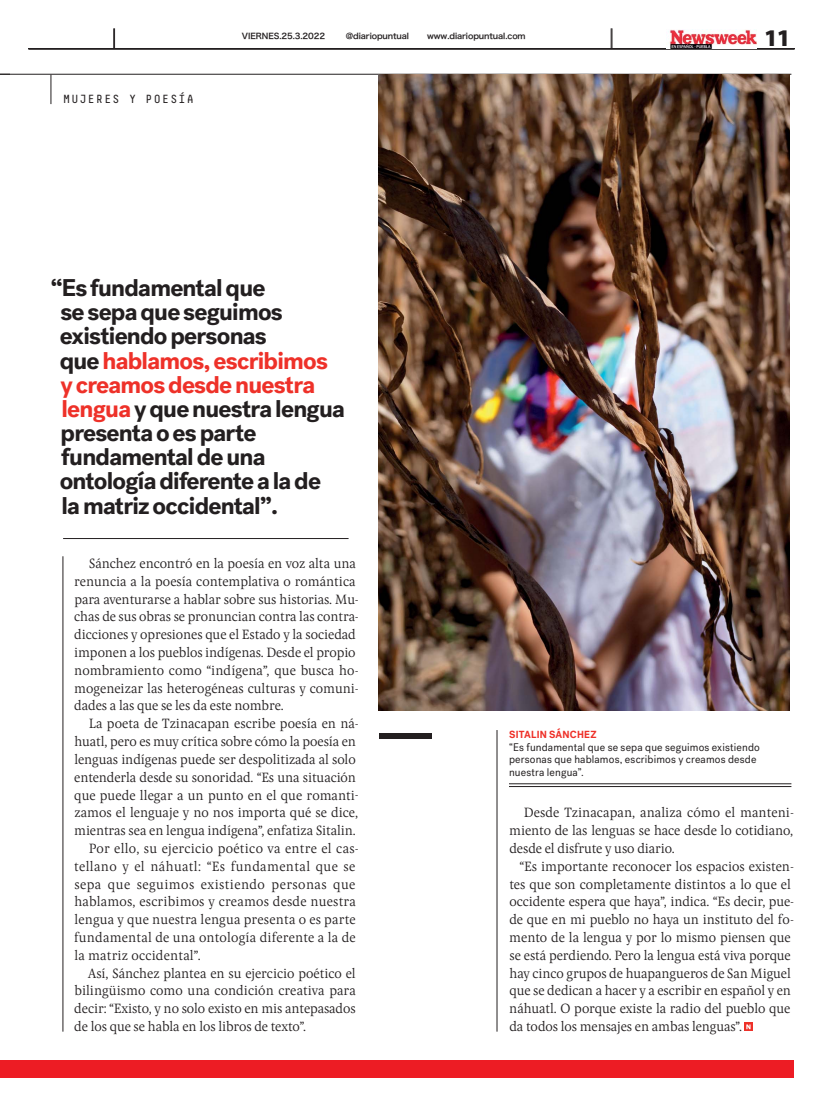
<style>
.page{position:relative;width:823px;height:1106px;background:#fff}
.page>*{position:absolute;margin:0;border:0;box-sizing:border-box;transform-origin:0 0}
.t1{font:700 24.2px/24.2px "Post Grotesk";letter-spacing:-.03em;color:#231f20}
.t2{font:900 24px "Myriad Pro";color:#231f20}
.t3{font:300 14px/17.8px "Pona W03";letter-spacing:-.005em;color:#231f20}
.t4{font:300 14px "Pona W03";letter-spacing:.015em;color:#231f20}
.t5{font:300 14px "Pona W03";letter-spacing:.02em;color:#231f20}
.t6{font:300 14px "Pona W03";letter-spacing:.025em;color:#231f20}
.t7{font:11.8px "Decima Mono";letter-spacing:.1em;color:#231f20}
.t8{font:11px/12.5px "Post Grotesk";letter-spacing:.015em;color:#231f20;scale:.95 1}
.t9{font:700 10.3px "Post Grotesk";letter-spacing:.02em;color:#ee3129;scale:.95 1}
.t10{font:8px "Hiragino Sans W6 90 msp RKSJ H";letter-spacing:-.01em;color:#231f20}
.s1{color:#ee3129}
</style>
<div class="page">
<hr style="left:28px;top:48px;width:766px;height:1px;background:#231f20">
<hr style="left:28px;top:49px;width:766px;height:1px;background:#231f20">
<img style="left:668px;top:30px;width:88px;height:18px">
<svg style="left:113px;top:28px;width:2px;height:20px"></svg>
<svg style="left:610px;top:28px;width:2px;height:20px"></svg>
<div style="left:0;top:1060px;width:793px;height:17px;background:#ed1c24"></div>
<hr style="left:0;top:74px;width:791px;height:1px;background:#231f20">
<img style="left:378px;top:75px;width:411px;height:635px">
<svg style="left:51px;top:75px;width:1px;height:29px"></svg>
<svg style="left:744px;top:1022px;width:8px;height:9px"></svg>
<svg style="left:745px;top:1024px;width:5px;height:5px"></svg>
<hr style="left:496px;top:730px;width:1px;height:301px;background:#231f20">
<hr style="left:63px;top:556px;width:1px;height:475px;background:#231f20">
<div style="left:378px;top:732px;width:53px;height:6px;background:#231f20"></div>
<hr style="left:508px;top:786px;width:283px;height:1px;background:#231f20">
<hr style="left:508px;top:783px;width:283px;height:1px;background:#231f20">
<hr style="left:63px;top:538px;width:285px;height:1px;background:#231f20">
<p class="t7" style="left:63px;top:95px;width:132px">MUJERES Y POESÍA</p>
<p class="t10" style="left:242px;top:33px;width:85px">VIERNES.25.3.2022</p>
<p class="t10" style="left:345px;top:33px;width:65px">@diariopuntual</p>
<p class="t10" style="left:427px;top:33px;width:100px">www.diariopuntual.com</p>
<h1 class="t1" style="left:60px;top:278px;width:286px;text-indent:-9px">“Es fundamental que<br>se sepa que seguimos existiendo personas<br>que <span class="s1">hablamos, escribimos y creamos desde nuestra lengua</span> y que nuestra lengua presenta o es parte fundamental de una ontología diferente a la de la matriz occidental”.</h1>
<h2 class="t2" style="left:763px;top:24px;width:28px">11</h2>
<p class="t3" style="left:74px;top:555px;width:286px;text-indent:15px">Sánchez encontró en la poesía en voz alta una renuncia a la poesía contemplativa o romántica para aventurarse a hablar sobre sus historias. Mu&shy;chas de sus obras se pronuncian contra las contra&shy;dicciones y opresiones que el Estado y la sociedad imponen a los pueblos indígenas. Desde el propio nombramiento como “indígena”, que busca ho&shy;mogeneizar las heterogéneas culturas y comuni&shy;dades a las que se les da este nombre.</p>
<p class="t3" style="left:89px;top:716px;width:271px">La poeta de Tzinacapan escribe poesía en ná-</p>
<p class="t3" style="left:74px;top:733px;width:283px">huatl, pero es muy crítica sobre cómo la poesía en</p>
<p class="t3" style="left:74px;top:751px;width:283px">lenguas indígenas puede ser despolitizada al solo</p>
<p class="t3" style="left:74px;top:769px;width:283px">entenderla desde su sonoridad. “Es una situación</p>
<p class="t3" style="left:74px;top:787px;width:286px">que puede llegar a un punto en el que romanti-</p>
<p class="t3" style="left:74px;top:805px;width:285px">zamos el lenguaje y no nos importa qué se dice,</p>
<p class="t3" style="left:74px;top:822px;width:283px">mientras sea en lengua indígena”, enfatiza Sitalin.</p>
<p class="t4" style="left:89px;top:842px;width:271px">Por ello, su ejercicio poético va entre el cas-</p>
<p class="t5" style="left:74px;top:860px;width:282px">tellano y el náhuatl: “Es fundamental que se</p>
<p class="t6" style="left:74px;top:878px;width:282px">sepa que seguimos existiendo personas que</p>
<p class="t3" style="left:74px;top:894px;width:283px">hablamos, escribimos y creamos desde nuestra</p>
<p class="t3" style="left:74px;top:911px;width:282px">lengua y que nuestra lengua presenta o es parte</p>
<p class="t3" style="left:74px;top:929px;width:283px">fundamental de una ontología diferente a la de</p>
<p class="t3" style="left:74px;top:947px;width:128px">la matriz occidental”.</p>
<p class="t3" style="left:88px;top:965px;width:269px">Así, Sánchez plantea en su ejercicio poético el</p>
<p class="t3" style="left:74px;top:983px;width:283px">bilingüismo como una condición creativa para</p>
<p class="t3" style="left:74px;top:1000px;width:283px">decir: “Existo, y no solo existo en mis antepasados</p>
<p class="t3" style="left:74px;top:1018px;width:233px">de los que se habla en los libros de texto”.</p>
<p class="t9" style="left:508px;top:730px;width:94px">SITALIN SÁNCHEZ</p>
<p class="t8" style="left:508px;top:741px;width:265px">“Es fundamental que se sepa que seguimos existiendo personas que hablamos, escribimos y creamos desde nuestra lengua”.</p>
<p class="t3" style="left:509px;top:805px;width:286px;text-align:justify;text-indent:15px">Desde Tzinacapan, analiza cómo el manteni&shy;miento de las lenguas se hace desde lo cotidiano, desde el disfrute y uso diario.</p>
<p class="t3" style="left:509px;top:858px;width:286px;text-indent:10px">“Es importante reconocer los espacios existen&shy;tes que son completamente distintos a lo que el occidente espera que haya”, indica. “Es decir, pue&shy;de que en mi pueblo no haya un instituto del fo&shy;mento de la lengua y por lo mismo piensen que se está perdiendo. Pero la lengua está viva porque hay cinco grupos de huapangueros de San Miguel que se dedican a hacer y a escribir en español y en náhuatl. O porque existe la radio del pueblo que da todos los mensajes en ambas lenguas”.</p>
</div>
